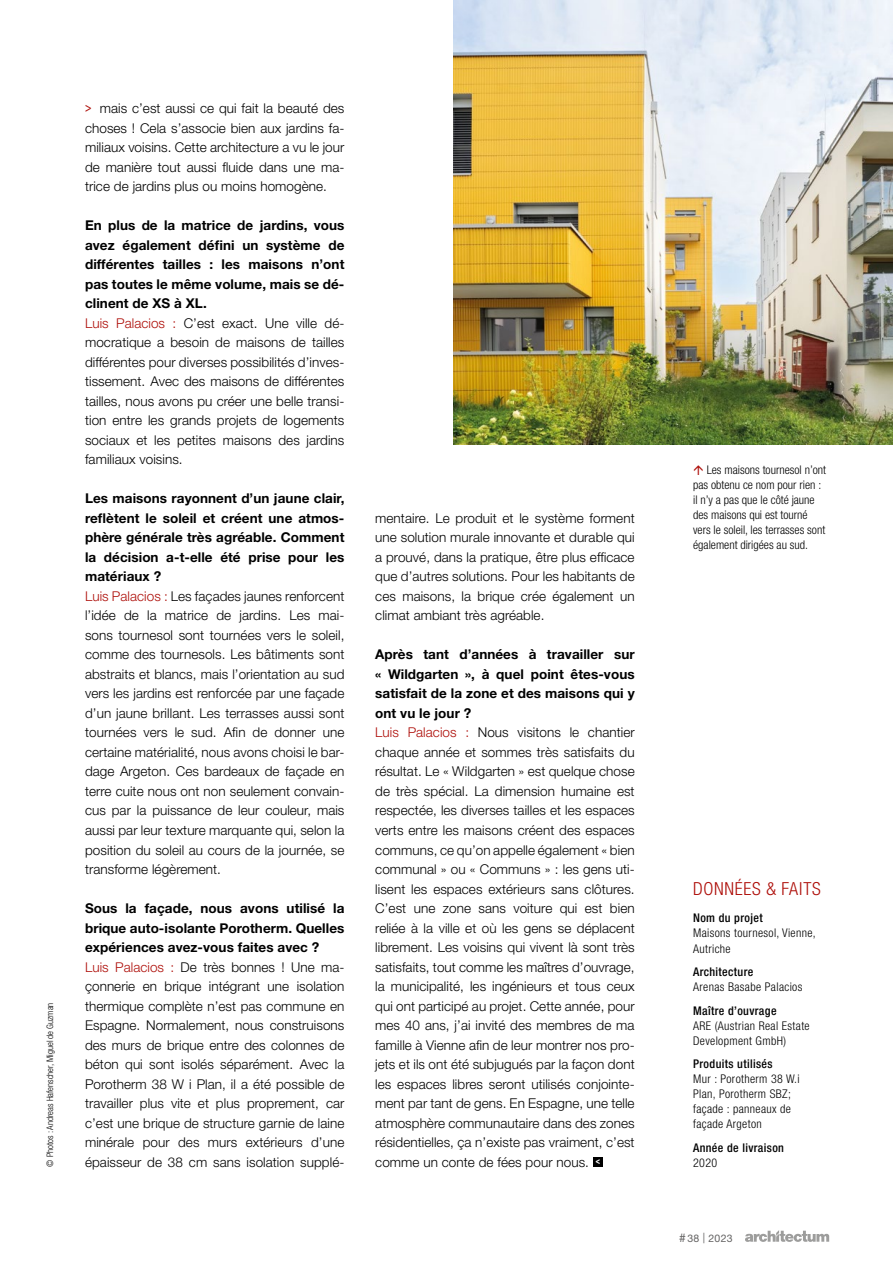
<style>
.page{position:relative;width:893px;height:1263px;background:#fff}
.page>*{position:absolute;margin:0;border:0;box-sizing:border-box;transform-origin:0 0}
.Kasten_Head{font:300 condensed 18px "Helvetica Neue LT Pro";letter-spacing:.04em;color:#ae0f0a}
.Lauf{font:300 13.5px/19.5px "Helvetica Neue LT Pro";letter-spacing:.005em;color:#000;text-align:justify}
.Lauf-2{font:700 13.5px/19.5px "Helvetica Neue LT Pro";letter-spacing:.005em;color:#000;text-align:justify}
.t1{font:500 condensed 13.2px "Helvetica Neue LT Pro";color:#ae0f0a;scale:.8 1}
.Kasten_Lauf{font:300 condensed 12px/15px "Helvetica Neue LT Pro";letter-spacing:.03em;color:#000}
.Bildtext{font:300 condensed 12px/15px "Helvetica Neue LT Pro";color:#000}
.Kasten_Lauf-2{font:500 condensed 12px/15px "Helvetica Neue LT Pro";letter-spacing:.03em;color:#000}
.t2{font:10.5px "Helvetica Neue LT Pro";letter-spacing:.03em;color:#646363}
.t3{font:300 condensed 9px "Helvetica Neue LT Pro";color:#000}
.s1{color:#ae0f0a}
.s2{font-weight:500}
.s3{font-weight:300}
.s4{font-size:12px}
</style>
<div class="page">
<svg style="left:745px;top:1230px;width:84px;height:12px"></svg>
<div style="left:593px;top:1157px;width:10px;height:9px;background:#000"></div>
<img style="left:453px;top:20px;width:440px;height:425px">
<p class="t3" style="left:45px;top:1166px;width:165px;rotate:-90deg">© Photos : Andreas Hafenscher, Miguel de Guzman</p>
<p class="Lauf" style="left:85px;top:99px;width:261px;text-indent:15px">mais c’est aussi ce qui fait la beauté des choses ! Cela s’associe bien aux jardins fa&shy;miliaux voisins. Cette architecture a vu le jour de manière tout aussi fluide dans une ma&shy;trice de jardins plus ou moins homogène.</p>
<p class="Lauf-2" style="left:85px;top:215px;width:261px">En plus de la matrice de jardins, vous avez également défini un système de différentes tailles : les maisons n’ont pas toutes le même volume, mais se dé&shy;clinent de XS à XL.</p>
<p class="Lauf" style="left:85px;top:313px;width:261px"><span class="s1">Luis Palacios :</span> C’est exact. Une ville dé&shy;mocratique a besoin de maisons de tailles différentes pour diverses possibilités d’inves&shy;tissement. Avec des maisons de différentes tailles, nous avons pu créer une belle transi&shy;tion entre les grands projets de logements sociaux et les petites maisons des jardins familiaux voisins.</p>
<p class="Lauf-2" style="left:85px;top:488px;width:261px">Les maisons rayonnent d’un jaune clair, reflètent le soleil et créent une atmos&shy;phère générale très agréable. Comment la décision a-t-elle été prise pour les matériaux ?</p>
<p class="Lauf" style="left:85px;top:586px;width:261px"><span class="s1">Luis Palacios :</span> Les façades jaunes renforcent l’idée de la matrice de jardins. Les mai&shy;sons tournesol sont tournées vers le soleil, comme des tournesols. Les bâtiments sont abstraits et blancs, mais l’orientation au sud vers les jardins est renforcée par une façade d’un jaune brillant. Les terrasses aussi sont tournées vers le sud. Afin de donner une certaine matérialité, nous avons choisi le bar&shy;dage Argeton. Ces bardeaux de façade en terre cuite nous ont non seulement convain&shy;cus par la puissance de leur couleur, mais aussi par leur texture marquante qui, selon la position du soleil au cours de la journée, se transforme légèrement.</p>
<p class="Lauf-2" style="left:85px;top:898px;width:261px">Sous la façade, nous avons utilisé la brique auto-isolante Porotherm. Quelles expériences avez-vous faites avec ?</p>
<p class="Lauf" style="left:85px;top:957px;width:261px"><span class="s1">Luis Palacios :</span> De très bonnes ! Une ma&shy;çonnerie en brique intégrant une isolation thermique complète n’est pas commune en Espagne. Normalement, nous construisons des murs de brique entre des colonnes de béton qui sont isolés séparément. Avec la Porotherm 38 W i Plan, il a été possible de travailler plus vite et plus proprement, car c’est une brique de structure garnie de laine minérale pour des murs extérieurs d’une épaisseur de 38 cm sans isolation supplé-</p>
<p class="t1" style="left:91px;top:118px;width:9px;rotate:-180deg">&lt;</p>
<p class="Lauf" style="left:375px;top:508px;width:261px">mentaire. Le produit et le système forment une solution murale innovante et durable qui a prouvé, dans la pratique, être plus efficace que d’autres solutions. Pour les habitants de ces maisons, la brique crée également un climat ambiant très agréable.</p>
<p class="Lauf-2" style="left:375px;top:644px;width:261px">Après tant d’années à travailler sur « Wildgarten », à quel point êtes-vous satisfait de la zone et des maisons qui y ont vu le jour ?</p>
<p class="Lauf" style="left:375px;top:723px;width:261px"><span class="s1">Luis Palacios :</span> Nous visitons le chantier chaque année et sommes très satisfaits du résultat. Le « Wildgarten » est quelque chose de très spécial. La dimension humaine est respectée, les diverses tailles et les espaces verts entre les maisons créent des espaces communs, ce qu’on appelle également « bien communal » ou « Communs » : les gens uti&shy;lisent les espaces extérieurs sans clôtures.<br>C’est une zone sans voiture qui est bien reliée à la ville et où les gens se déplacent librement. Les voisins qui vivent là sont très satisfaits, tout comme les maîtres d’ouvrage, la municipalité, les ingénieurs et tous ceux qui ont participé au projet. Cette année, pour mes 40 ans, j’ai invité des membres de ma famille à Vienne afin de leur montrer nos pro&shy;jets et ils ont été subjugués par la façon dont les espaces libres seront utilisés conjointe&shy;ment par tant de gens. En Espagne, une telle atmosphère communautaire dans des zones résidentielles, ça n’existe pas vraiment, c’est comme un conte de fées pour nous.</p>
<p class="Bildtext" style="left:693px;top:462px;width:135px;text-indent:14px">Les maisons tournesol n’ont pas obtenu ce nom pour rien : il n’y a pas que le côté jaune des maisons qui est tourné vers le soleil, les terrasses sont également dirigées au sud.</p>
<p class="Kasten_Head" style="left:693px;top:878px;width:129px">DONNÉES &amp; FAITS</p>
<p class="Kasten_Lauf" style="left:693px;top:911px;width:124px"><span class="s2">Nom du projet<br></span>Maisons tournesol, Vienne,<br>Autriche</p>
<p class="Kasten_Lauf" style="left:693px;top:964px;width:111px"><span class="s2">Architecture<br></span>Arenas Basabe Palacios</p>
<p class="Kasten_Lauf" style="left:693px;top:1003px;width:118px"><span class="s2">Maître d’ouvrage<br></span>ARE (Austrian Real Estate<br>Development GmbH)</p>
<p class="Kasten_Lauf" style="left:693px;top:1056px;width:108px"><span class="s2">Produits utilisés<br></span>Mur : Porotherm 38 W.i<br>Plan, Porotherm SBZ; façade : panneaux de façade Argeton</p>
<p class="Kasten_Lauf-2" style="left:693px;top:1140px;width:92px">Année de livraison<br><span class="s3">2020</span></p>
<p class="t2" style="left:679px;top:1232px;width:55px"><span class="s4">#</span>38 | 2023</p>
</div>
